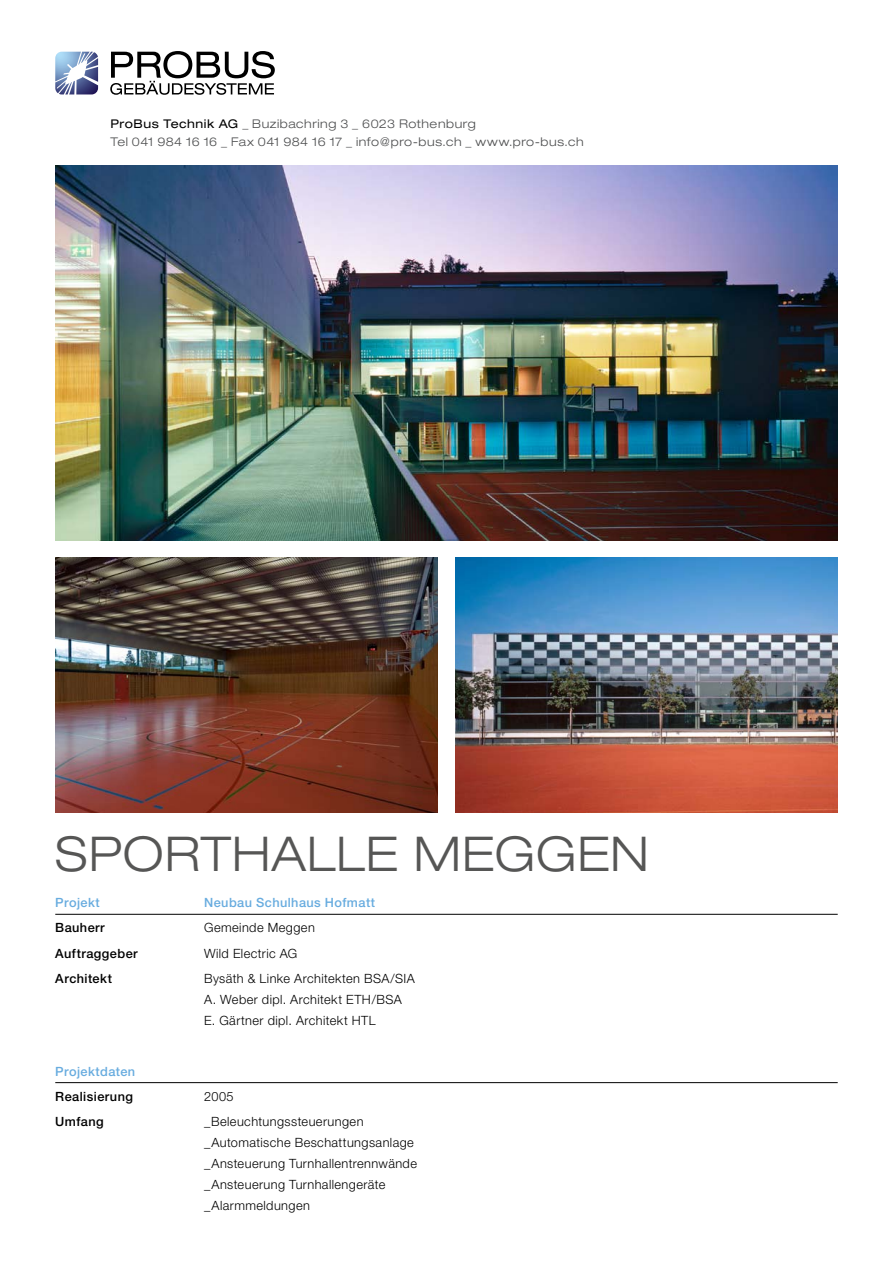
<style>
.page{position:relative;width:893px;height:1263px;background:#fff}
.page>*{position:absolute;margin:0;border:0;box-sizing:border-box;transform-origin:0 0}
.t1{font:300 expanded 48px "Helvetica Neue";letter-spacing:.015em;color:#565655}
.t2{font:300 12.75px/21px "Helvetica Neue";letter-spacing:.035em;color:#000}
.t3{font:500 12.75px "Helvetica Neue";letter-spacing:.035em;color:#000}
.t4{font:500 12.75px "Helvetica Neue";letter-spacing:.035em;color:#68acdf}
.t5{font:300 expanded 12px/18px "Helvetica Neue";letter-spacing:.045em;color:#4e4f50}
.s1{font-weight:400;color:#000}
</style>
<div class="page">
<img style="left:55px;top:166px;width:783px;height:374px">
<img style="left:455px;top:557px;width:383px;height:256px">
<img style="left:55px;top:557px;width:383px;height:255px">
<hr style="left:55px;top:914px;width:783px;height:1px;background:#000">
<hr style="left:55px;top:1082px;width:783px;height:1px;background:#000">
<svg style="left:110px;top:51px;width:165px;height:44px"></svg>
<svg style="left:55px;top:52px;width:43px;height:42px"></svg>
<p class="t5" style="left:111px;top:115px;width:474px"><span class="s1">ProBus Technik AG</span> _ Buzibachring 3 _ 6023 Rothenburg<br>Tel 041 984 16 16 _ Fax 041 984 16 17 _ info@pro-bus.ch _ www.pro-bus.ch</p>
<h1 class="t1" style="left:55px;top:825px;width:595px">SPORTHALLE MEGGEN</h1>
<p class="t4" style="left:55px;top:895px;width:46px">Projekt</p>
<p class="t4" style="left:204px;top:895px;width:173px">Neubau Schulhaus Hofmatt</p>
<p class="t3" style="left:55px;top:920px;width:51px">Bauherr</p>
<p class="t2" style="left:204px;top:917px;width:112px">Gemeinde Meggen</p>
<p class="t3" style="left:55px;top:945px;width:84px">Auftraggeber</p>
<p class="t2" style="left:204px;top:942px;width:95px">Wild Electric AG</p>
<p class="t3" style="left:55px;top:971px;width:58px">Architekt</p>
<p class="t2" style="left:204px;top:968px;width:212px">Bysäth &amp; Linke Architekten BSA/SIA<br>A. Weber dipl. Architekt ETH/BSA<br>E. Gärtner dipl. Architekt HTL</p>
<p class="t4" style="left:55px;top:1063px;width:81px">Projektdaten</p>
<p class="t3" style="left:55px;top:1088px;width:79px">Realisierung</p>
<p class="t2" style="left:204px;top:1085px;width:31px">2005</p>
<p class="t3" style="left:55px;top:1114px;width:50px">Umfang</p>
<p class="t2" style="left:204px;top:1111px;width:214px">_Beleuchtungssteuerungen _Automatische Beschattungsanlage _Ansteuerung Turnhallentrennwände _Ansteuerung Turnhallengeräte _Alarmmeldungen</p>
</div>
